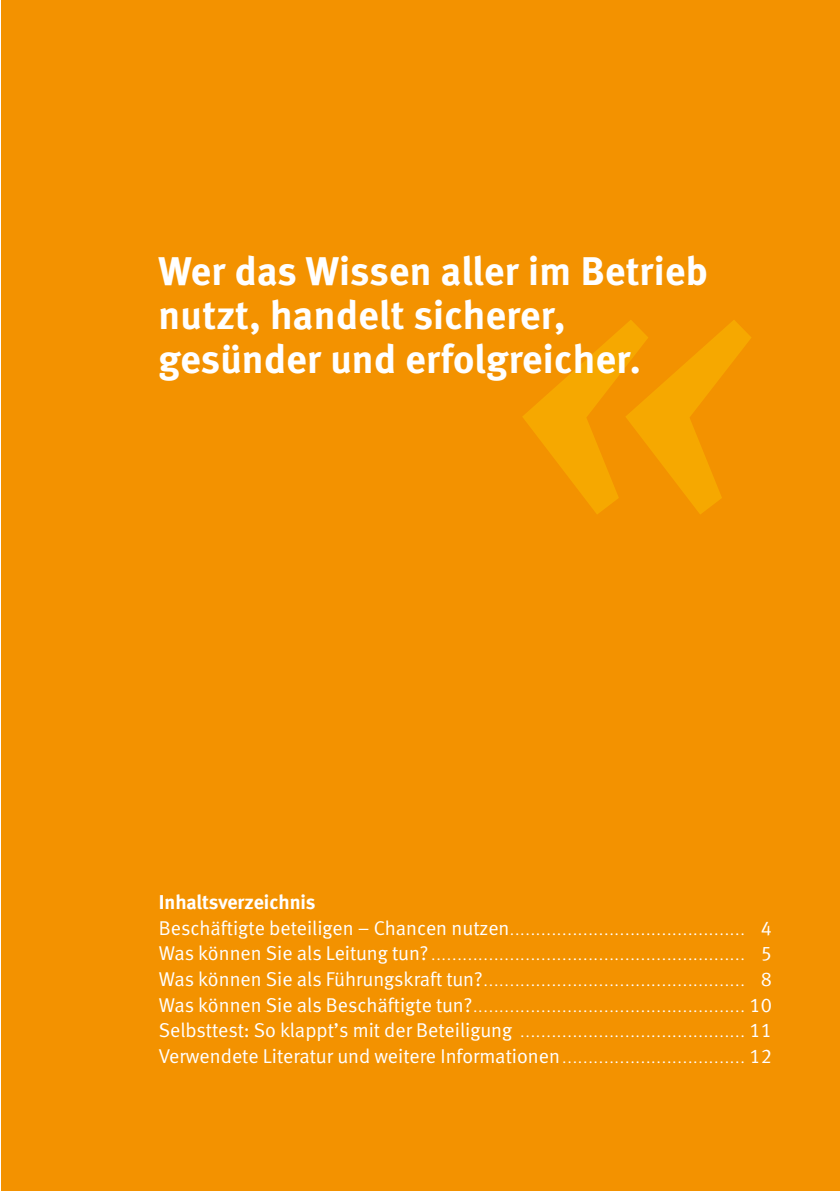
<style>
.page{position:relative;width:840px;height:1191px;background:#fff}
.page>*{position:absolute;margin:0;border:0;box-sizing:border-box;transform-origin:0 0}
.t1{font:700 40px/44px "DGUV Meta";letter-spacing:.01em;color:#fff}
.t2{font:20px "DGUV Meta";color:#fff}
.Inhaltsverzeichnis_1spaltig_IV_H1_ohne_Z{font:700 20px "DGUV Meta";color:#fff}
.t3{font:14px "DGUV Meta";color:#fff}
.s1{font-size:20px}
.s2{font-size:14px}
</style>
<div class="page">
<div style="left:1px;top:0;width:838px;height:1191px;background:#f39200"></div>
<svg style="left:522px;top:320px;width:229px;height:194px"></svg>
<p class="t1" style="left:158px;top:250px;width:550px">Wer das Wissen aller im Betrieb nutzt, handelt sicherer, gesünder und erfolgreicher.</p>
<p class="Inhaltsverzeichnis_1spaltig_IV_H1_ohne_Z" style="left:159px;top:890px;width:158px">Inhaltsverzeichnis</p>
<p class="t3" style="left:159px;top:922px;width:614px"><span class="s1">Beschäftigte beteiligen – Chancen nutzen</span>............................................. <span class="s1">4</span></p>
<p class="t3" style="left:159px;top:947px;width:614px"><span class="s1">Was können Sie als Leitung tun?</span>............................................................ <span class="s1">5</span></p>
<p class="t3" style="left:159px;top:973px;width:614px"><span class="s1">Was können Sie als Führungskraft tun?</span>.................................................. <span class="s1">8</span></p>
<p class="t3" style="left:159px;top:998px;width:614px"><span class="s1">Was können Sie als Beschäftigte tun?</span>.................................................... <span class="s1">10</span></p>
<p class="t3" style="left:159px;top:1024px;width:614px"><span class="s1">Selbsttest: So klappt’s mit der Beteiligung</span> ........................................... <span class="s1">11</span></p>
<p class="t2" style="left:159px;top:1044px;width:614px">Verwendete Literatur und weitere Informationen <span class="s2">...................................</span> 12</p>
</div>
